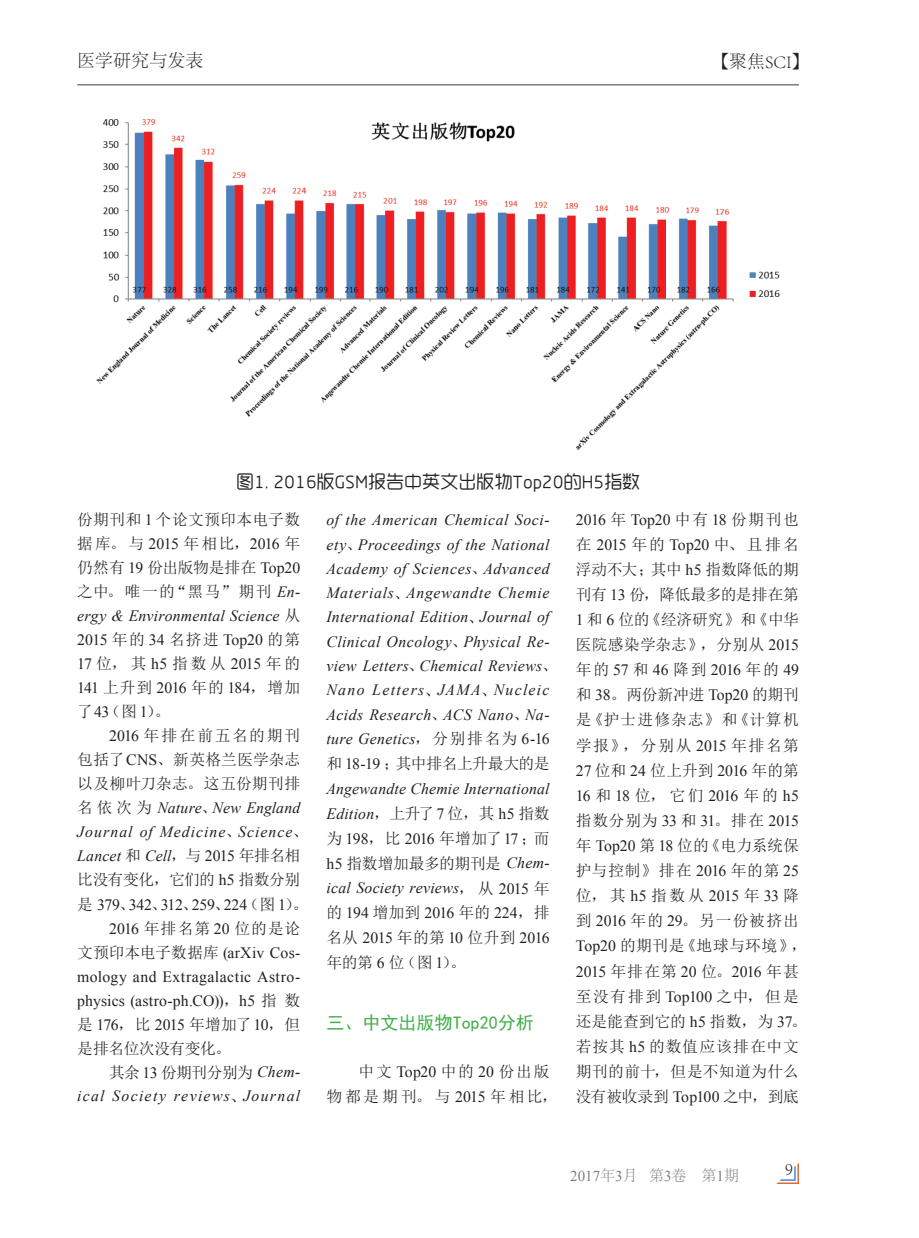
<style>
.page{position:relative;width:919px;height:1238px;background:#fff}
.page>*{position:absolute;margin:0;border:0;box-sizing:border-box;transform-origin:0 0}
.t1{font:18px "MF Yue Hei Noncommercial";color:#231f20}
.t2{font:300 18px "Adobe Song Std";color:#231f20}
.t3{font:18px "Sim Hei";color:#40ae49}
.t4{font:italic 15.75px/24.3px "Times New Roman";letter-spacing:.03em;color:#231f20}
.t5{font:15.75px/25px "N Sim Sun";letter-spacing:.01em;color:#231f20;text-align:justify}
.t6{font:15.75px/24.2px "Times New Roman";letter-spacing:.005em;color:#231f20;text-align:justify}
.t7{font:15.75px/25px "N Sim Sun";letter-spacing:.045em;color:#231f20}
.t8{font:15.75px/25px "N Sim Sun";letter-spacing:.03em;color:#231f20}
.t9{font:15.75px "Times New Roman";letter-spacing:-.02em;color:#231f20}
.t10{font:15.75px/24.8px "Times New Roman";letter-spacing:-.015em;color:#231f20}
.t11{font:italic 15.75px "Times New Roman";letter-spacing:.01em;color:#231f20}
.t12{font:15.75px/24.9px "N Sim Sun";letter-spacing:.15em;color:#231f20}
.t13{font:15.75px/24px "N Sim Sun";letter-spacing:-.015em;color:#231f20}
.t14{font:italic 15.75px "Times New Roman";letter-spacing:.085em;color:#231f20}
.t15{font:15.75px "Times New Roman";letter-spacing:-.035em;color:#231f20}
.t16{font:15.75px "N Sim Sun";letter-spacing:-.03em;color:#231f20}
.t17{font:15.75px "Times New Roman";letter-spacing:-.05em;color:#231f20}
.t18{font:15.75px "N Sim Sun";letter-spacing:-.025em;color:#231f20}
.t19{font:15.75px "N Sim Sun";letter-spacing:-.035em;color:#231f20}
.t20{font:15.75px "N Sim Sun";letter-spacing:.07em;color:#231f20}
.t21{font:15.75px "N Sim Sun";letter-spacing:.12em;color:#231f20}
.t22{font:15px "Times New Roman";color:#7c7c80}
.s1{font-family:"Adobe Fangsong Std";font-weight:400}
.s2{font-family:"Times New Roman"}
.s3{font-family:"Times New Roman";font-style:italic}
.s4{font-style:italic}
.s5{font-family:"N Sim Sun"}
.s6{font-family:"N Sim Sun";font-style:normal}
.s7{font-family:"Sim Sun";font-style:normal}
.s8{font-style:normal}
.s9{font-family:"Adobe Song Std";font-weight:300}
</style>
<div class="page">
<hr style="left:77px;top:84px;width:721px;height:1px;background:#7c7c80">
<svg style="left:777px;top:1164px;width:21px;height:19px"></svg>
<img style="left:97px;top:119px;width:682px;height:330px">
<p class="t2" style="left:77px;top:51px;width:127px">医学研究与发表</p>
<p class="t2" style="left:711px;top:51px;width:100px"><span class="s1">【</span>聚焦SCI<span class="s1">】</span></p>
<p class="t1" style="left:236px;top:471px;width:405px">图1. 2016版GSM报告中英文出版物Top20的H5指数</p>
<p class="t5" style="left:77px;top:507px;width:224px;line-height:24px">份期刊和 <span class="s2">1</span> 个论文预印本电子数据库。与 <span class="s2">2015</span> 年相比，<span class="s2">2016</span> 年仍然有 <span class="s2">19</span> 份出版物是排在 <span class="s2">Top20</span>之中。唯一的“黑马”期刊 <span class="s3">En-</span></p>
<p class="t6" style="left:77px;top:603px;width:224px"><span class="s4">ergy &amp; Environmental Science</span> <span class="s5">从</span>2015 <span class="s5">年的</span> 34 <span class="s5">名挤进</span> Top20 <span class="s5">的第</span>17<span class="s5">位，其</span> h5<span class="s5">指数从</span> 2015 <span class="s5">年的</span>141 <span class="s5">上升到</span> 2016 <span class="s5">年的</span> 184<span class="s5">，增加</span></p>
<p class="t5" style="left:77px;top:699px;width:94px">了<span class="s2">43</span>（图 <span class="s2">1</span>）。</p>
<p class="t21" style="left:109px;top:727px;width:193px"><span class="s2">2016</span> 年排在前五名的期刊</p>
<p class="t5" style="left:77px;top:747px;width:224px">包括了<span class="s2">CNS</span>、新英格兰医学杂志</p>
<p class="t5" style="left:77px;top:771px;width:224px">以及柳叶刀杂志。这五份期刊排</p>
<p class="t4" style="left:77px;top:795px;width:232px"><span class="s6">名依次为</span> Nature<span class="s7">、</span>New England<br>Journal of Medicine<span class="s6">、</span>Science<span class="s6">、<br></span>Lancet <span class="s6">和</span> Cell<span class="s6">，与</span> <span class="s8">2015</span> <span class="s6">年排名相</span></p>
<p class="t18" style="left:77px;top:871px;width:224px">比没有变化，它们的 <span class="s2">h5</span> 指数分别</p>
<p class="t9" style="left:77px;top:893px;width:232px"><span class="s5">是</span> 379<span class="s5">、</span>342<span class="s5">、</span>312<span class="s5">、</span>259<span class="s5">、</span>224 <span class="s5">（图</span> 1<span class="s5">）。</span></p>
<p class="t20" style="left:109px;top:919px;width:193px"><span class="s2">2016</span> 年排名第 <span class="s2">20</span> 位的是论</p>
<p class="t6" style="left:77px;top:940px;width:224px"><span class="s5">文预印本电子数据库</span> (arXiv Cos&shy;mology and Extragalactic Astro&shy;physics (astro-ph.CO))<span class="s5">，</span>h5 <span class="s5">指数</span></p>
<p class="t13" style="left:77px;top:1011px;width:224px">是 <span class="s2">176</span>，比 <span class="s2">2015</span> 年增加了<span class="s2">10</span>，但是排名位次没有变化。</p>
<p class="t19" style="left:109px;top:1064px;width:193px">其余 <span class="s2">13</span> 份期刊分别为 <span class="s3">Chem-</span></p>
<p class="t14" style="left:77px;top:1084px;width:224px">ical Society reviews<span class="s6">、</span>Journal</p>
<p class="t4" style="left:326px;top:507px;width:232px">of the American Chemical Soci&shy;ety<span class="s6">、</span>Proceedings of the National<br>Academy of Sciences<span class="s6">、</span>Advanced<br>Materials<span class="s6">、</span>Angewandte Chemie<br>International Edition<span class="s6">、</span>Journal of<br>Clinical Oncology<span class="s6">、</span>Physical Re&shy;view Letters<span class="s6">、</span>Chemical Reviews<span class="s6">、<br></span>Nano Letters<span class="s6">、</span>JAMA<span class="s6">、</span>Nucleic<br>Acids Research<span class="s6">、</span>ACS Nano<span class="s6">、</span>Na&shy;ture Genetics<span class="s6">，分别排名为</span> <span class="s8">6-16</span></p>
<p class="t16" style="left:326px;top:755px;width:224px">和 <span class="s2">18-19</span> ；其中排名上升最大的是</p>
<p class="t11" style="left:326px;top:777px;width:224px">Angewandte Chemie International</p>
<p class="t5" style="left:326px;top:800px;width:224px"><span class="s3">Edition</span>，上升了<span class="s2">7</span> 位，其 <span class="s2">h5</span> 指数为 <span class="s2">198</span>，比 <span class="s2">2016</span> 年增加了<span class="s2">17</span> ；而<span class="s2">h5</span> 指数增加最多的期刊是 <span class="s3">Chem-</span></p>
<p class="t6" style="left:326px;top:875px;width:224px;line-height:25px"><span class="s4">ical Society reviews</span><span class="s5">，从</span> 2015 <span class="s5">年的</span> 194 <span class="s5">增加到</span> 2016 <span class="s5">年的</span> 224<span class="s5">，排名从</span> 2015 <span class="s5">年的第</span> 10 <span class="s5">位升到</span> 2016</p>
<p class="t5" style="left:326px;top:950px;width:141px">年的第 <span class="s2">6</span> 位（图 <span class="s2">1</span>）。</p>
<p class="t3" style="left:326px;top:1013px;width:208px">三、中文出版物Top20分析</p>
<p class="t12" style="left:326px;top:1059px;width:232px;text-indent:32px">中文 <span class="s2">Top20</span> 中的 <span class="s2">20</span> 份出版物都是期刊。与 <span class="s2">2015</span> 年相比，</p>
<p class="t10" style="left:576px;top:507px;width:224px">2016 <span class="s5">年</span> Top20 <span class="s5">中有</span> 18 <span class="s5">份期刊也在</span> 2015 <span class="s5">年的</span> Top20 <span class="s5">中、且排名</span></p>
<p class="t5" style="left:576px;top:556px;width:224px">浮动不大；其中 <span class="s2">h5</span> 指数降低的期刊有 <span class="s2">13</span> 份，降低最多的是排在第<span class="s2">1</span> 和 <span class="s2">6</span> 位的《经济研究》和《中华医院感染学杂志》，分别从 <span class="s2">2015</span></p>
<p class="t9" style="left:576px;top:659px;width:224px"><span class="s5">年的</span> 57 <span class="s5">和</span> 46 <span class="s5">降到</span> 2016 <span class="s5">年的</span> 49</p>
<p class="t5" style="left:576px;top:682px;width:224px">和 <span class="s2">38</span>。两份新冲进 <span class="s2">Top20</span> 的期刊是《护士进修杂志》和《计算机学报》，分别从 <span class="s2">2015</span> 年排名第<span class="s2">27</span> 位和 <span class="s2">24</span> 位上升到 <span class="s2">2016</span> 年的第</p>
<p class="t17" style="left:576px;top:785px;width:224px">16 <span class="s5">和</span>18 <span class="s5">位，它们</span> 2016 <span class="s5">年的</span> h5</p>
<p class="t7" style="left:576px;top:807px;width:232px">指数分别为 <span class="s2">33</span> 和 <span class="s2">31</span>。排在 <span class="s2">2015</span>年 <span class="s2">Top20</span> 第 <span class="s2">18</span> 位的《电力系统保护与控制》排在 <span class="s2">2016</span> 年的第 <span class="s2">25</span>位，其 <span class="s2">h5</span>指数从 <span class="s2">2015</span>年<span class="s2">33</span>降到 <span class="s2">2016</span> 年的 <span class="s2">29</span>。另一份被挤出<br><span class="s2">Top20</span> 的期刊是《地球与环境》，</p>
<p class="t15" style="left:576px;top:960px;width:224px">2015 <span class="s5">年排在第</span> 20 <span class="s5">位。</span>2016 <span class="s5">年甚</span></p>
<p class="t8" style="left:576px;top:983px;width:232px">至没有排到 <span class="s2">Top100</span> 之中，但是还是能查到它的 <span class="s2">h5</span> 指数，为 <span class="s2">37</span>。若按其 <span class="s2">h5</span> 的数值应该排在中文期刊的前十，但是不知道为什么没有被收录到 <span class="s2">Top100</span> 之中，到底</p>
<p class="t22" style="left:570px;top:1165px;width:170px">2017<span class="s9">年</span>3<span class="s9">月 第</span>3<span class="s9">卷 第</span>1<span class="s9">期</span></p>
<p class="t2" style="left:784px;top:1158px;width:10px">9</p>
</div>
